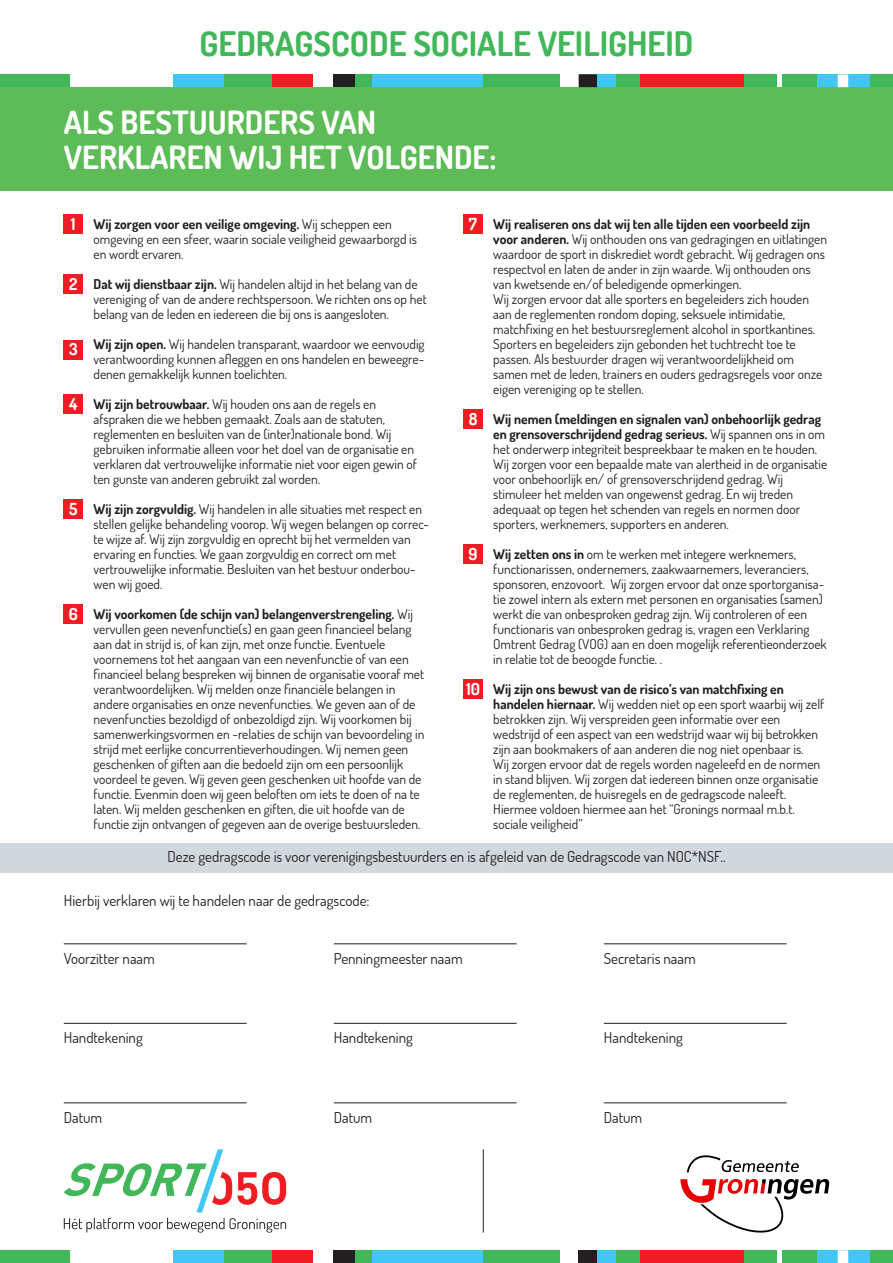
<style>
.page{position:relative;width:893px;height:1263px;background:#fff}
.page>*{position:absolute;margin:0;border:0;box-sizing:border-box;transform-origin:0 0}
.t1{font:700 33.75px "Dosis";color:#41b759}
.t2{font:700 31.8px/34.5px "Dosis";color:#fff}
.t3{font:700 16.5px "Dosis";color:#fff}
.t4{font:15px "Dosis";color:#231f20}
.t5{font:13.5px/15px "Dosis";color:#231f20}
.s1{font-weight:700}
</style>
<div class="page">
<div style="left:0;top:1250px;width:893px;height:13px;background:#41b759"></div>
<div style="left:173px;top:1250px;width:50px;height:13px;background:#40c7f4"></div>
<div style="left:333px;top:1250px;width:21px;height:13px;background:#231f20"></div>
<div style="left:313px;top:1250px;width:20px;height:13px;background:#fff"></div>
<div style="left:372px;top:1250px;width:111px;height:13px;background:#40c7f4"></div>
<div style="left:561px;top:1250px;width:18px;height:13px;background:#fff"></div>
<div style="left:579px;top:1250px;width:19px;height:13px;background:#231f20"></div>
<div style="left:598px;top:1250px;width:18px;height:13px;background:#40c7f4"></div>
<div style="left:640px;top:1250px;width:104px;height:13px;background:#ee1d23"></div>
<div style="left:848px;top:1250px;width:22px;height:13px;background:#40c7f4"></div>
<div style="left:817px;top:1250px;width:21px;height:13px;background:#40c7f4"></div>
<div style="left:70px;top:1250px;width:103px;height:13px;background:#fff"></div>
<div style="left:272px;top:1250px;width:41px;height:13px;background:#ee1d23"></div>
<div style="left:838px;top:1250px;width:10px;height:13px;background:#fff"></div>
<div style="left:777px;top:1250px;width:5px;height:13px;background:#fff"></div>
<div style="left:0;top:74px;width:893px;height:117px;background:#5dbc57"></div>
<div style="left:64px;top:215px;width:19px;height:19px;background:#ee1d23"></div>
<div style="left:64px;top:275px;width:19px;height:19px;background:#ee1d23"></div>
<div style="left:64px;top:340px;width:19px;height:19px;background:#ee1d23"></div>
<div style="left:64px;top:395px;width:19px;height:19px;background:#ee1d23"></div>
<div style="left:64px;top:500px;width:19px;height:19px;background:#ee1d23"></div>
<div style="left:463px;top:215px;width:20px;height:19px;background:#ee1d23"></div>
<div style="left:463px;top:410px;width:20px;height:19px;background:#ee1d23"></div>
<div style="left:463px;top:545px;width:20px;height:19px;background:#ee1d23"></div>
<div style="left:463px;top:680px;width:20px;height:19px;background:#ee1d23"></div>
<div style="left:0;top:74px;width:893px;height:13px;background:#41b759"></div>
<div style="left:173px;top:74px;width:50px;height:13px;background:#40c7f4"></div>
<div style="left:333px;top:74px;width:21px;height:13px;background:#231f20"></div>
<div style="left:313px;top:74px;width:20px;height:13px;background:#fff"></div>
<div style="left:372px;top:74px;width:111px;height:13px;background:#40c7f4"></div>
<div style="left:561px;top:74px;width:18px;height:13px;background:#fff"></div>
<div style="left:579px;top:74px;width:19px;height:13px;background:#231f20"></div>
<div style="left:598px;top:74px;width:18px;height:13px;background:#40c7f4"></div>
<div style="left:640px;top:74px;width:104px;height:13px;background:#ee1d23"></div>
<div style="left:848px;top:74px;width:22px;height:13px;background:#40c7f4"></div>
<div style="left:817px;top:74px;width:21px;height:13px;background:#40c7f4"></div>
<div style="left:70px;top:74px;width:103px;height:13px;background:#fff"></div>
<div style="left:272px;top:74px;width:41px;height:13px;background:#ee1d23"></div>
<div style="left:838px;top:74px;width:10px;height:13px;background:#fff"></div>
<div style="left:777px;top:74px;width:5px;height:13px;background:#fff"></div>
<hr style="left:64px;top:943px;width:183px;height:1px;background:#231f20">
<hr style="left:334px;top:943px;width:183px;height:1px;background:#231f20">
<hr style="left:604px;top:943px;width:183px;height:1px;background:#231f20">
<hr style="left:64px;top:1023px;width:183px;height:1px;background:#231f20">
<hr style="left:334px;top:1023px;width:183px;height:1px;background:#231f20">
<hr style="left:604px;top:1023px;width:183px;height:1px;background:#231f20">
<hr style="left:64px;top:1102px;width:183px;height:1px;background:#231f20">
<hr style="left:334px;top:1102px;width:183px;height:1px;background:#231f20">
<hr style="left:604px;top:1102px;width:183px;height:1px;background:#231f20">
<div style="left:0;top:843px;width:893px;height:30px;background:#d2d9de"></div>
<svg style="left:64px;top:1218px;width:222px;height:14px"></svg>
<svg style="left:64px;top:1149px;width:222px;height:63px"></svg>
<svg style="left:680px;top:1155px;width:149px;height:77px"></svg>
<hr style="left:483px;top:1149px;width:1px;height:83px;background:#231f20">
<div style="left:64px;top:604px;width:19px;height:19px;background:#ee1d23"></div>
<p class="t1" style="left:199px;top:22px;width:496px">GEDRAGSCODE SOCIALE VEILIGHEID</p>
<p class="t2" style="left:64px;top:105px;width:434px">ALS BESTUURDERS VAN<br>VERKLAREN WIJ HET VOLGENDE:</p>
<p class="t3" style="left:71px;top:213px;width:6px">1</p>
<p class="t3" style="left:69px;top:273px;width:10px">2</p>
<p class="t3" style="left:69px;top:339px;width:10px">3</p>
<p class="t3" style="left:69px;top:393px;width:10px">4</p>
<p class="t3" style="left:69px;top:498px;width:10px">5</p>
<p class="t3" style="left:69px;top:604px;width:11px">6</p>
<p class="t5" style="left:94px;top:216px;width:325px"><span class="s1">Wij zorgen voor een veilige omgeving.</span> Wij scheppen een omgeving en een sfeer, waarin sociale veiligheid gewaarborgd is en wordt ervaren.</p>
<p class="t5" style="left:94px;top:276px;width:335px"><span class="s1">Dat wij dienstbaar zijn.</span> Wij handelen altijd in het belang van de vereniging of van de andere rechtspersoon. We richten ons op het belang van de leden en iedereen die bij ons is aangesloten.</p>
<p class="t5" style="left:94px;top:336px;width:333px;text-align:justify"><span class="s1">Wij zijn open.</span> Wij handelen transparant, waardoor we eenvoudig verantwoording kunnen afleggen en ons handelen en beweegre&shy;denen gemakkelijk kunnen toelichten.</p>
<p class="t5" style="left:94px;top:396px;width:325px"><span class="s1">Wij zijn betrouwbaar.</span> Wij houden ons aan de regels en afspraken die we hebben gemaakt. Zoals aan de statuten, reglementen en besluiten van de (inter)nationale bond. Wij gebruiken informatie alleen voor het doel van de organisatie en verklaren dat vertrouwelijke informatie niet voor eigen gewin of ten gunste van anderen gebruikt zal worden.</p>
<p class="t5" style="left:94px;top:501px;width:337px"><span class="s1">Wij zijn zorgvuldig.</span> Wij handelen in alle situaties met respect en stellen gelijke behandeling voorop. Wij wegen belangen op correc&shy;te wijze af. Wij zijn zorgvuldig en oprecht bij het vermelden van ervaring en functies. We gaan zorgvuldig en correct om met vertrouwelijke informatie. Besluiten van het bestuur onderbou&shy;wen wij goed.</p>
<p class="t5" style="left:94px;top:606px;width:332px"><span class="s1">Wij voorkomen (de schijn van) belangenverstrengeling.</span> Wij vervullen geen nevenfunctie(s) en gaan geen financieel belang aan dat in strijd is, of kan zijn, met onze functie. Eventuele voornemens tot het aangaan van een nevenfunctie of van een financieel belang bespreken wij binnen de organisatie vooraf met verantwoordelijken. Wij melden onze financiële belangen in andere organisaties en onze nevenfuncties. We geven aan of de nevenfuncties bezoldigd of onbezoldigd zijn. Wij voorkomen bij samenwerkingsvormen en -relaties de schijn van bevoordeling in strijd met eerlijke concurrentieverhoudingen. Wij nemen geen geschenken of giften aan die bedoeld zijn om een persoonlijk voordeel te geven. Wij geven geen geschenken uit hoofde van de functie. Evenmin doen wij geen beloften om iets te doen of na te laten. Wij melden geschenken en giften, die uit hoofde van de functie zijn ontvangen of gegeven aan de overige bestuursleden.</p>
<p class="t3" style="left:469px;top:213px;width:10px">7</p>
<p class="t3" style="left:469px;top:408px;width:10px">8</p>
<p class="t3" style="left:468px;top:543px;width:11px">9</p>
<p class="t3" style="left:466px;top:678px;width:16px">10</p>
<p class="t5" style="left:493px;top:216px;width:335px"><span class="s1">Wij realiseren ons dat wij ten alle tijden een voorbeeld zijn voor anderen.</span> Wij onthouden ons van gedragingen en uitlatingen waardoor de sport in diskrediet wordt gebracht. Wij gedragen ons respectvol en laten de ander in zijn waarde. Wij onthouden ons van kwetsende en/of beledigende opmerkingen.</p>
<p class="t5" style="left:493px;top:291px;width:331px">Wij zorgen ervoor dat alle sporters en begeleiders zich houden aan de reglementen rondom doping, seksuele intimidatie, matchfixing en het bestuursreglement alcohol in sportkantines.<br>Sporters en begeleiders zijn gebonden het tuchtrecht toe te passen. Als bestuurder dragen wij verantwoordelijkheid om samen met de leden, trainers en ouders gedragsregels voor onze eigen vereniging op te stellen.</p>
<p class="t5" style="left:493px;top:411px;width:336px"><span class="s1">Wij nemen (meldingen en signalen van) onbehoorlijk gedrag en grensoverschrijdend gedrag serieus.</span> Wij spannen ons in om het onderwerp integriteit bespreekbaar te maken en te houden.<br>Wij zorgen voor een bepaalde mate van alertheid in de organisatie voor onbehoorlijk en/ of grensoverschrijdend gedrag. Wij stimuleer het melden van ongewenst gedrag. En wij treden adequaat op tegen het schenden van regels en normen door sporters, werknemers, supporters en anderen.</p>
<p class="t5" style="left:493px;top:546px;width:335px"><span class="s1">Wij zetten ons in</span> om te werken met integere werknemers, functionarissen, ondernemers, zaakwaarnemers, leveranciers, sponsoren, enzovoort. Wij zorgen ervoor dat onze sportorganisa&shy;tie zowel intern als extern met personen en organisaties (samen) werkt die van onbesproken gedrag zijn. Wij controleren of een functionaris van onbesproken gedrag is, vragen een Verklaring Omtrent Gedrag (VOG) aan en doen mogelijk referentieonderzoek in relatie tot de beoogde functie. .</p>
<p class="t5" style="left:493px;top:681px;width:332px"><span class="s1">Wij zijn ons bewust van de risico’s van matchfixing en handelen hiernaar.</span> Wij wedden niet op een sport waarbij wij zelf betrokken zijn. Wij verspreiden geen informatie over een wedstrijd of een aspect van een wedstrijd waar wij bij betrokken zijn aan bookmakers of aan anderen die nog niet openbaar is.</p>
<p class="t5" style="left:493px;top:756px;width:328px">Wij zorgen ervoor dat de regels worden nageleefd en de normen in stand blijven. Wij zorgen dat iedereen binnen onze organisatie de reglementen, de huisregels en de gedragscode naleeft.<br>Hiermee voldoen hiermee aan het “Gronings normaal m.b.t. sociale veiligheid”</p>
<p class="t4" style="left:167px;top:847px;width:560px">Deze gedragscode is voor verenigingsbestuurders en is afgeleid van de Gedragscode van NOC*NSF..</p>
<p class="t4" style="left:64px;top:891px;width:307px">Hierbij verklaren wij te handelen naar de gedragscode:</p>
<p class="t4" style="left:64px;top:948px;width:93px">Voorzitter naam</p>
<p class="t4" style="left:334px;top:948px;width:131px">Penningmeester naam</p>
<p class="t4" style="left:604px;top:948px;width:93px">Secretaris naam</p>
<p class="t4" style="left:64px;top:1028px;width:81px">Handtekening</p>
<p class="t4" style="left:334px;top:1028px;width:81px">Handtekening</p>
<p class="t4" style="left:604px;top:1028px;width:81px">Handtekening</p>
<p class="t4" style="left:64px;top:1107px;width:40px">Datum</p>
<p class="t4" style="left:334px;top:1107px;width:40px">Datum</p>
<p class="t4" style="left:604px;top:1107px;width:40px">Datum</p>
</div>
